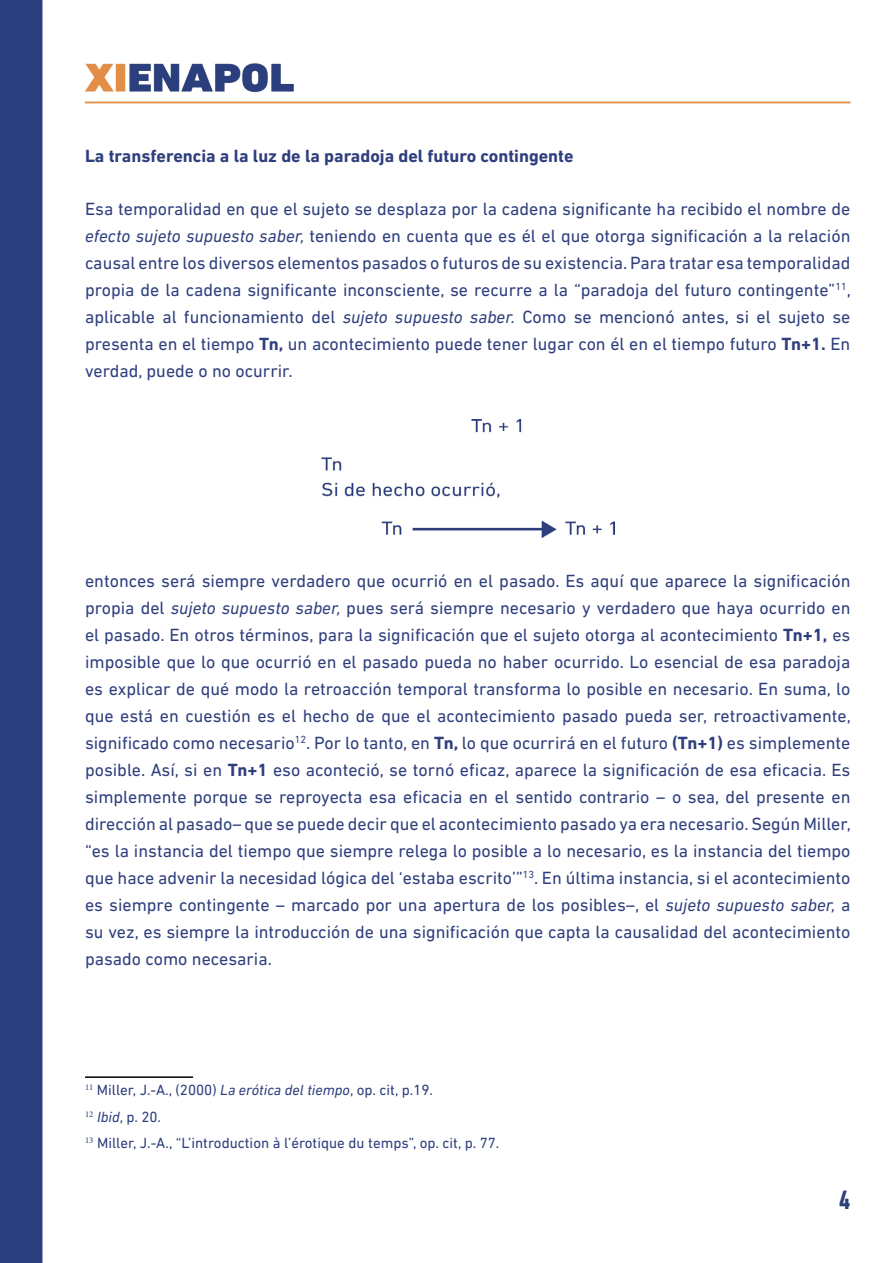
<style>
.page{position:relative;width:893px;height:1263px;background:#fff}
.page>*{position:absolute;margin:0;border:0;box-sizing:border-box;transform-origin:0 0}
.t1{font:700 condensed 27px "DIN Next LT Pro";color:#2e3f7d}
.t2{font:18px/27px "DIN Next LT Pro";color:#2f3f7d;text-align:justify}
.t3{font:700 18px "DIN Next LT Pro";color:#2f3f7d}
.t4{font:15px/26.5px "DIN Next LT Pro";color:#2e3f7d}
.s1{font-style:italic}
.s2{font-weight:700}
</style>
<div class="page">
<img style="left:0;top:0;width:851px;height:1263px">
<hr style="left:85px;top:1076px;width:108px;height:2px;background:#000">
<img style="left:321px;top:420px;width:293px;height:118px">
<p class="t3" style="left:85px;top:146px;width:490px">La transferencia a la luz de la paradoja del futuro contingente</p>
<p class="t2" style="left:85px;top:195px;width:767px">Esa temporalidad en que el sujeto se desplaza por la cadena significante ha recibido el nombre de <span class="s1">efecto sujeto supuesto saber,</span> teniendo en cuenta que es él el que otorga significación a la relación causal entre los diversos elementos pasados o futuros de su existencia. Para tratar esa temporalidad propia de la cadena significante inconsciente, se recurre a la “paradoja del futuro contingente”<sup>11</sup>, aplicable al funcionamiento del <span class="s1">sujeto supuesto saber.</span> Como se mencionó antes, si el sujeto se presenta en el tiempo <span class="s2">Tn,</span> un acontecimiento puede tener lugar con él en el tiempo futuro <span class="s2">Tn+1.</span> En verdad, puede o no ocurrir.</p>
<p class="t2" style="left:85px;top:567px;width:767px">entonces será siempre verdadero que ocurrió en el pasado. Es aquí que aparece la significación propia del <span class="s1">sujeto supuesto saber,</span> pues será siempre necesario y verdadero que haya ocurrido en el pasado. En otros términos, para la significación que el sujeto otorga al acontecimiento <span class="s2">Tn+1,</span> es imposible que lo que ocurrió en el pasado pueda no haber ocurrido. Lo esencial de esa paradoja es explicar de qué modo la retroacción temporal transforma lo posible en necesario. En suma, lo que está en cuestión es el hecho de que el acontecimiento pasado pueda ser, retroactivamente, significado como necesario<sup>12</sup>. Por lo tanto, en <span class="s2">Tn,</span> lo que ocurrirá en el futuro <span class="s2">(Tn+1)</span> es simplemente posible. Así, si en <span class="s2">Tn+1</span> eso aconteció, se tornó eficaz, aparece la significación de esa eficacia. Es simplemente porque se reproyecta esa eficacia en el sentido contrario – o sea, del presente en dirección al pasado– que se puede decir que el acontecimiento pasado ya era necesario. Según Miller, “es la instancia del tiempo que siempre relega lo posible a lo necesario, es la instancia del tiempo que hace advenir la necesidad lógica del ‘estaba escrito’”<sup>13</sup>. En última instancia, si el acontecimiento es siempre contingente – marcado por una apertura de los posibles–, el <span class="s1">sujeto supuesto saber,</span> a su vez, es siempre la introducción de una significación que capta la causalidad del acontecimiento pasado como necesaria.</p>
<p class="t4" style="left:85px;top:1076px;width:416px"><sup>11</sup> Miller, J.-A., (2000) <span class="s1">La erótica del tiempo</span>, op. cit, p.19.<br><sup>12</sup> <span class="s1">Ibid</span>, p. 20.<br><sup>13</sup> Miller, J.-A., “L’introduction à l’érotique du temps”, op. cit, p. 77.</p>
<h1 class="t1" style="left:839px;top:1184px;width:13px">4</h1>
</div>
